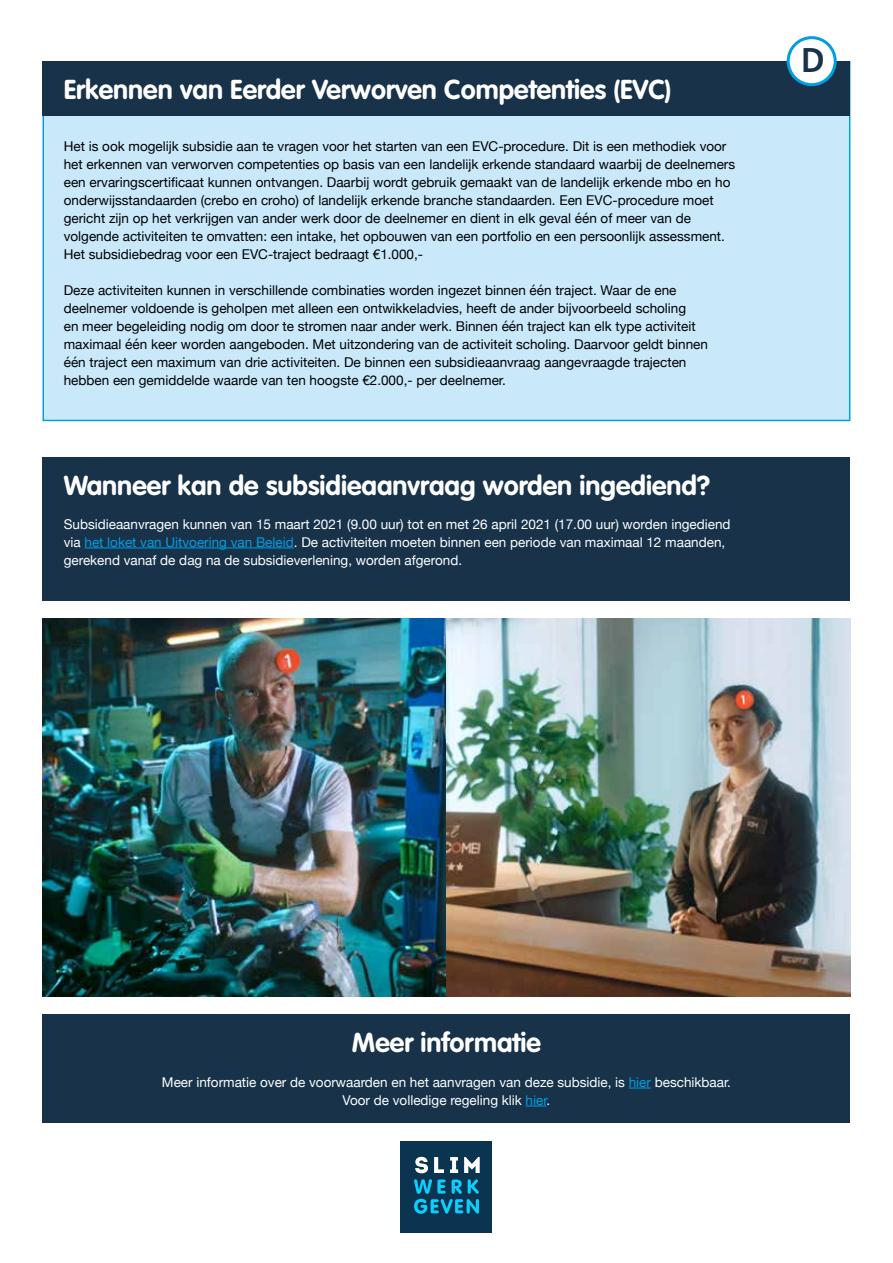
<style>
.page{position:relative;width:893px;height:1263px;background:#fff}
.page>*{position:absolute;margin:0;border:0;box-sizing:border-box;transform-origin:0 0}
.t1{font:700 36.45px "Rijksoverheid Sans Heading";color:#173249}
.t2{font:700 27px "VAG Rounded Std";color:#fff}
.t3{font:13.5px/18px "Helvetica Neue";color:#000}
.t4{font:13.5px/18px "Helvetica Neue";color:#fff}
.s1{color:#009fe3}
</style>
<div class="page">
<div style="left:43px;top:61px;width:807px;height:360px;background:#c9e9fb;border:2px solid #009fe3"></div>
<div style="left:43px;top:61px;width:807px;height:54px;background:#173249"></div>
<div style="left:43px;top:457px;width:807px;height:144px;background:#173249"></div>
<div style="left:43px;top:1014px;width:807px;height:109px;background:#173249"></div>
<div style="left:788px;top:38px;width:47px;height:47px;background:#fff;border-radius:50%"></div>
<div style="left:787px;top:36px;width:50px;height:50px;border:3px solid #009fe3;border-radius:50%"></div>
<hr style="left:85px;top:548px;width:209px;height:1px;background:#009fe3">
<svg style="left:629px;top:1088px;width:22px;height:1px"></svg>
<svg style="left:526px;top:1106px;width:21px;height:1px"></svg>
<img style="left:43px;top:618px;width:807px;height:378px">
<div style="left:401px;top:1141px;width:91px;height:91px;background:#0b3450"></div>
<svg style="left:414px;top:1156px;width:66px;height:58px"></svg>
<h2 class="t2" style="left:64px;top:73px;width:609px">Erkennen van Eerder Verworven Competenties (EVC)</h2>
<p class="t3" style="left:64px;top:137px;width:673px">Het is ook mogelijk subsidie aan te vragen voor het starten van een EVC-procedure. Dit is een methodiek voor het erkennen van verworven competenties op basis van een landelijk erkende standaard waarbij de deelnemers een ervaringscertificaat kunnen ontvangen. Daarbij wordt gebruik gemaakt van de landelijk erkende mbo en ho onderwijsstandaarden (crebo en croho) of landelijk erkende branche standaarden. Een EVC-procedure moet gericht zijn op het verkrijgen van ander werk door de deelnemer en dient in elk geval één of meer van de volgende activiteiten te omvatten: een intake, het opbouwen van een portfolio en een persoonlijk assessment.<br>Het subsidiebedrag voor een EVC-traject bedraagt €1.000,-</p>
<p class="t3" style="left:64px;top:281px;width:646px">Deze activiteiten kunnen in verschillende combinaties worden ingezet binnen één traject. Waar de ene deelnemer voldoende is geholpen met alleen een ontwikkeladvies, heeft de ander bijvoorbeeld scholing<br>en meer begeleiding nodig om door te stromen naar ander werk. Binnen één traject kan elk type activiteit maximaal één keer worden aangeboden. Met uitzondering van de activiteit scholing. Daarvoor geldt binnen één traject een maximum van drie activiteiten. De binnen een subsidieaanvraag aangevraagde trajecten hebben een gemiddelde waarde van ten hoogste €2.000,- per deelnemer.</p>
<h2 class="t2" style="left:64px;top:469px;width:648px">Wanneer kan de subsidieaanvraag worden ingediend?</h2>
<p class="t4" style="left:64px;top:515px;width:668px">Subsidieaanvragen kunnen van 15 maart 2021 (9.00 uur) tot en met 26 april 2021 (17.00 uur) worden ingediend via <span class="s1">het loket van Uitvoering van Beleid</span>. De activiteiten moeten binnen een periode van maximaal 12 maanden, gerekend vanaf de dag na de subsidieverlening, worden afgerond.</p>
<h1 class="t1" style="left:801px;top:39px;width:25px">D</h1>
<h2 class="t2" style="left:352px;top:1026px;width:191px">Meer informatie</h2>
<p class="t4" style="left:162px;top:1073px;width:571px;text-align:center">Meer informatie over de voorwaarden en het aanvragen van deze subsidie, is <span class="s1">hier</span> beschikbaar.<br>Voor de volledige regeling klik <span class="s1">hier</span>.</p>
</div>
